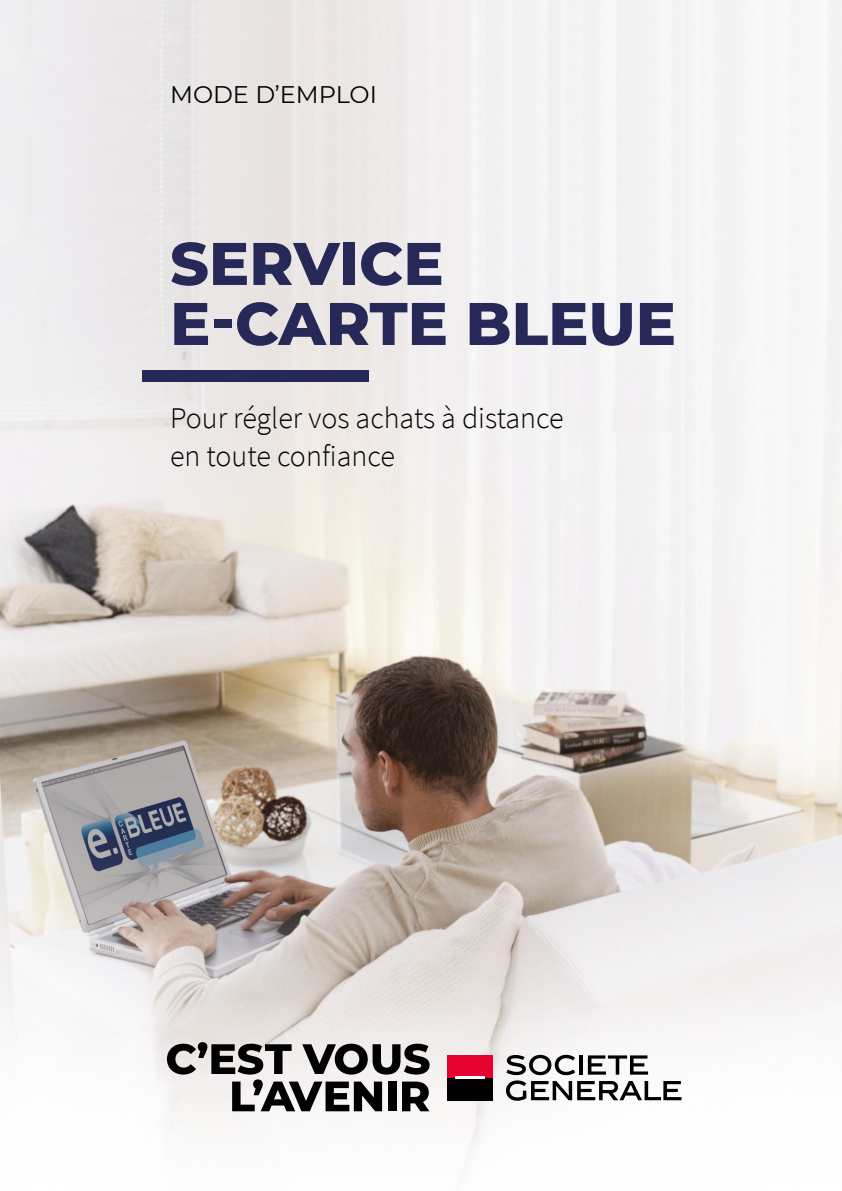
<style>
.page{position:relative;width:842px;height:1191px;background:#fff}
.page>*{position:absolute;margin:0;border:0;box-sizing:border-box;transform-origin:0 0}
.t1{font:800 60px/60px "Montserrat";color:#262957}
.t2{font:300 30px/38px "Source Sans Pro";color:#000}
.t3{font:24px "Montserrat";color:#000}
</style>
<div class="page">
<img style="left:0;top:0;width:842px;height:1164px">
<div style="left:447px;top:1054px;width:46px;height:24px;background:#e4032e"></div>
<div style="left:447px;top:1077px;width:46px;height:23px;background:#000"></div>
<hr style="left:455px;top:1076px;width:30px;height:3px;background:#fff">
<svg style="left:167px;top:1042px;width:263px;height:69px"></svg>
<svg style="left:506px;top:1054px;width:175px;height:46px"></svg>
<div style="left:142px;top:370px;width:227px;height:11px;background:#262957"></div>
<p class="t3" style="left:170px;top:78px;width:208px">MODE D’EMPLOI</p>
<h1 class="t1" style="left:170px;top:230px;width:507px">SERVICE<br>E-CARTE BLEUE</h1>
<p class="t2" style="left:170px;top:399px;width:395px">Pour régler vos achats à distance en toute confiance</p>
</div>
